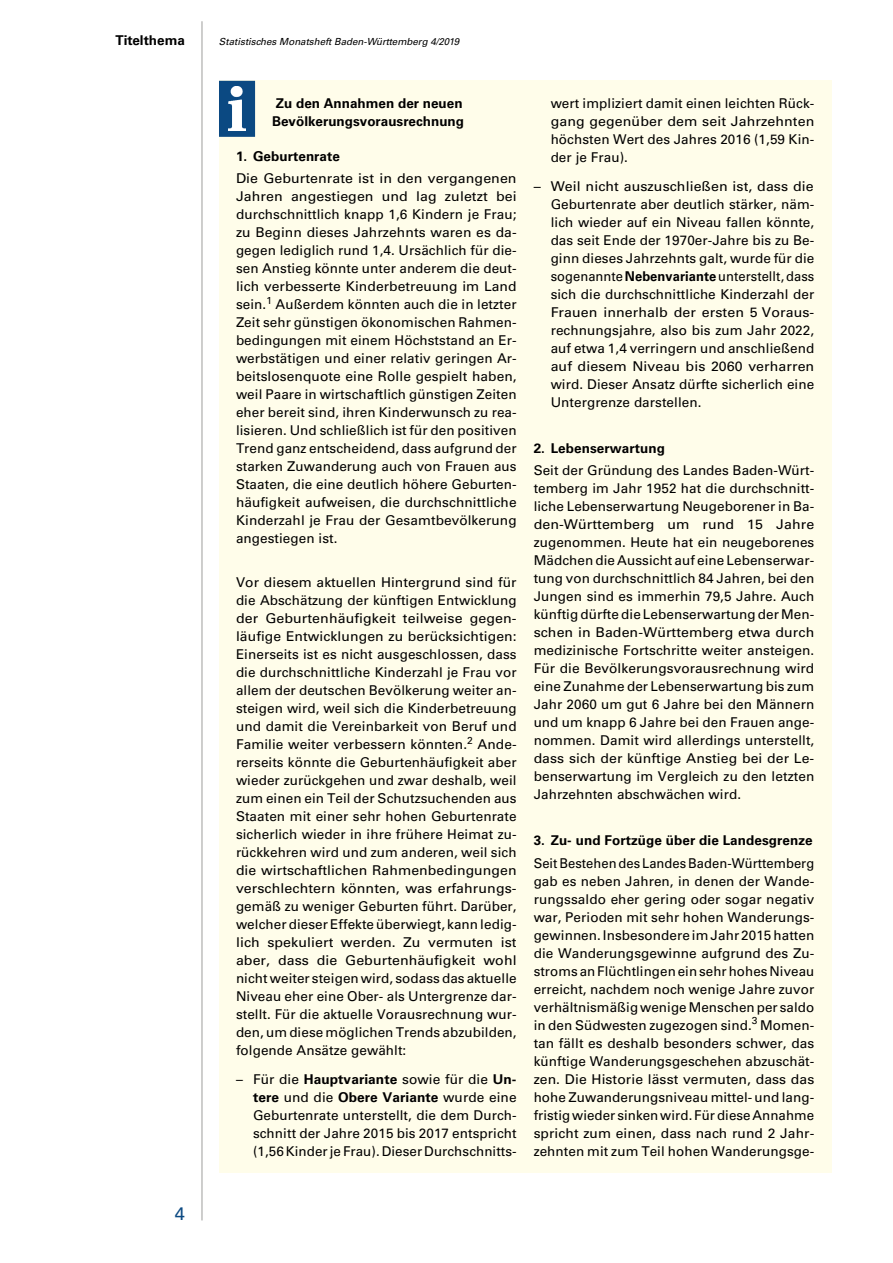
<style>
.page{position:relative;width:893px;height:1263px;background:#fff}
.page>*{position:absolute;margin:0;border:0;box-sizing:border-box;transform-origin:0 0}
.t1{font:18px "Univers";color:#0b4982}
.t2{font:13.5px/18px "Univers";letter-spacing:.005em;color:#000;text-align:justify}
.t3{font:13.5px/18px "Univers";letter-spacing:.005em;color:#000;text-align:justify;scale:1.05 1}
.t4{font:13.5px/18px "Univers";letter-spacing:.005em;color:#000;text-align:justify;scale:.96 1}
.t5{font:700 13.5px/18px "Univers";letter-spacing:.005em;color:#000}
.t6{font:italic 9.75px "Univers";color:#000}
.s1{font-weight:700}
</style>
<div class="page">
<hr style="left:202px;top:21px;width:1px;height:1199px;background:#9d9d9c">
<div style="left:219px;top:81px;width:612px;height:1092px;background:#fffdea"></div>
<div style="left:219px;top:81px;width:36px;height:56px;background:#0b4982"></div>
<img style="left:229px;top:86px;width:17px;height:44px">
<p class="t5" style="left:115px;top:31px;width:71px">Titelthema</p>
<p class="t6" style="left:219px;top:35px;width:242px">Statistisches Monatsheft Baden-Württemberg 4/2019</p>
<h1 class="t1" style="left:175px;top:1203px;width:12px">4</h1>
<p class="t5" style="left:272px;top:94px;width:194px">Zu den Annahmen der neuen<br>Bevölkerungsvorausrechnung</p>
<p class="t5" style="left:236px;top:147px;width:106px">1. Geburtenrate</p>
<p class="t3" style="left:236px;top:170px;width:269px">Die Geburtenrate ist in den vergangenen Jahren angestiegen und lag zuletzt bei durchschnittlich knapp 1,6 Kindern je Frau; zu Beginn dieses Jahrzehnts waren es da&shy;gegen lediglich rund 1,4. Ursächlich für die&shy;sen Anstieg könnte unter anderem die deut&shy;lich verbesserte Kinderbetreuung im Land sein.<sup>1</sup> Außerdem könnten auch die in letzter Zeit sehr günstigen ökonomischen Rahmen&shy;bedingungen mit einem Höchststand an Er&shy;werbstätigen und einer relativ geringen Ar&shy;beitslosenquote eine Rolle gespielt haben, weil Paare in wirtschaftlich günstigen Zeiten eher bereit sind, ihren Kinderwunsch zu rea&shy;lisieren. Und schließlich ist für den positiven Trend ganz entscheidend, dass aufgrund der starken Zuwanderung auch von Frauen aus Staaten, die eine deutlich höhere Geburten&shy;häufigkeit aufweisen, die durchschnittliche Kinderzahl je Frau der Gesamtbevölkerung angestiegen ist.</p>
<p class="t2" style="left:236px;top:573px;width:282px">Vor diesem aktuellen Hintergrund sind für die Abschätzung der künftigen Entwicklung der Geburtenhäufigkeit teilweise gegen&shy;läufige Entwicklungen zu berücksichtigen:<br>Einerseits ist es nicht ausgeschlossen, dass die durchschnittliche Kinderzahl je Frau vor allem der deutschen Bevölkerung weiter an&shy;steigen wird, weil sich die Kinderbetreuung und damit die Vereinbarkeit von Beruf und Familie weiter verbessern könnten.<sup>2</sup> Ande&shy;rerseits könnte die Geburtenhäufigkeit aber wieder zurückgehen und zwar deshalb, weil zum einen ein Teil der Schutzsuchenden aus Staaten mit einer sehr hohen Geburtenrate sicherlich wieder in ihre frühere Heimat zu&shy;rückkehren wird und zum anderen, weil sich die wirtschaftlichen Rahmenbedingungen verschlechtern könnten, was erfahrungs&shy;gemäß zu weniger Geburten führt. Darüber, welcher dieser Effekte überwiegt, kann ledig&shy;lich spekuliert werden. Zu vermuten ist aber, dass die Geburtenhäufigkeit wohl nicht weiter steigen wird, sodass das aktuelle Niveau eher eine Ober- als Untergrenze dar&shy;stellt. Für die aktuelle Vorausrechnung wur&shy;den, um diese möglichen Trends abzubilden, folgende Ansätze gewählt:</p>
<p class="t2" style="left:253px;top:1070px;width:265px;text-indent:-17px">– Für die <span class="s1">Hauptvariante</span> sowie für die <span class="s1">Un&shy;tere</span> und die <span class="s1">Obere Variante</span> wurde eine Geburtenrate unterstellt, die dem Durch&shy;schnitt der Jahre 2015 bis 2017 entspricht (1,56 Kinder je Frau). Dieser Durchschnitts-</p>
<p class="t2" style="left:551px;top:94px;width:265px">wert impliziert damit einen leichten Rück&shy;gang gegenüber dem seit Jahrzehnten höchsten Wert des Jahres 2016 (1,59 Kin&shy;der je Frau).</p>
<p class="t3" style="left:551px;top:177px;width:253px;text-indent:-17px">– Weil nicht auszuschließen ist, dass die Geburtenrate aber deutlich stärker, näm&shy;lich wieder auf ein Niveau fallen könnte, das seit Ende der 1970er-Jahre bis zu Be&shy;ginn dieses Jahrzehnts galt, wurde für die sogenannte <span class="s1">Nebenvariante</span> unterstellt, dass sich die durchschnittliche Kinderzahl der Frauen innerhalb der ersten 5 Voraus&shy;rechnungsjahre, also bis zum Jahr 2022, auf etwa 1,4 verringern und anschließend auf diesem Niveau bis 2060 verharren wird. Dieser Ansatz dürfte sicherlich eine Untergrenze darstellen.</p>
<p class="t5" style="left:534px;top:439px;width:133px">2. Lebenserwartung</p>
<p class="t2" style="left:534px;top:462px;width:282px">Seit der Gründung des Landes Baden-Würt&shy;temberg im Jahr 1952 hat die durchschnitt&shy;liche Lebenserwartung Neugeborener in Ba&shy;den-Württemberg um rund 15 Jahre zugenommen. Heute hat ein neugeborenes Mädchen die Aussicht auf eine Lebenserwar&shy;tung von durchschnittlich 84 Jahren, bei den Jungen sind es immerhin 79,5 Jahre. Auch künftig dürfte die Lebenserwartung der Men&shy;schen in Baden-Württemberg etwa durch medizinische Fortschritte weiter ansteigen.<br>Für die Bevölkerungsvorausrechnung wird eine Zunahme der Lebenserwartung bis zum Jahr 2060 um gut 6 Jahre bei den Männern und um knapp 6 Jahre bei den Frauen ange&shy;nommen. Damit wird allerdings unterstellt, dass sich der künftige Anstieg bei der Le&shy;benserwartung im Vergleich zu den letzten Jahrzehnten abschwächen wird.</p>
<p class="t5" style="left:534px;top:832px;width:281px">3. Zu- und Fortzüge über die Landesgrenze</p>
<p class="t4" style="left:534px;top:854px;width:294px">Seit Bestehen des Landes Baden-Württemberg gab es neben Jahren, in denen der Wande&shy;rungssaldo eher gering oder sogar negativ war, Perioden mit sehr hohen Wanderungs&shy;gewinnen. Insbesondere im Jahr 2015 hatten die Wanderungsgewinne aufgrund des Zu&shy;stroms an Flüchtlingen ein sehr hohes Niveau erreicht, nachdem noch wenige Jahre zuvor verhältnismäßig wenige Menschen per saldo in den Südwesten zugezogen sind.<sup>3</sup> Momen&shy;tan fällt es deshalb besonders schwer, das künftige Wanderungsgeschehen abzuschät&shy;zen. Die Historie lässt vermuten, dass das hohe Zuwanderungsniveau mittel- und lang&shy;fristig wieder sinken wird. Für diese Annahme spricht zum einen, dass nach rund 2 Jahr&shy;zehnten mit zum Teil hohen Wanderungsge-</p>
</div>
